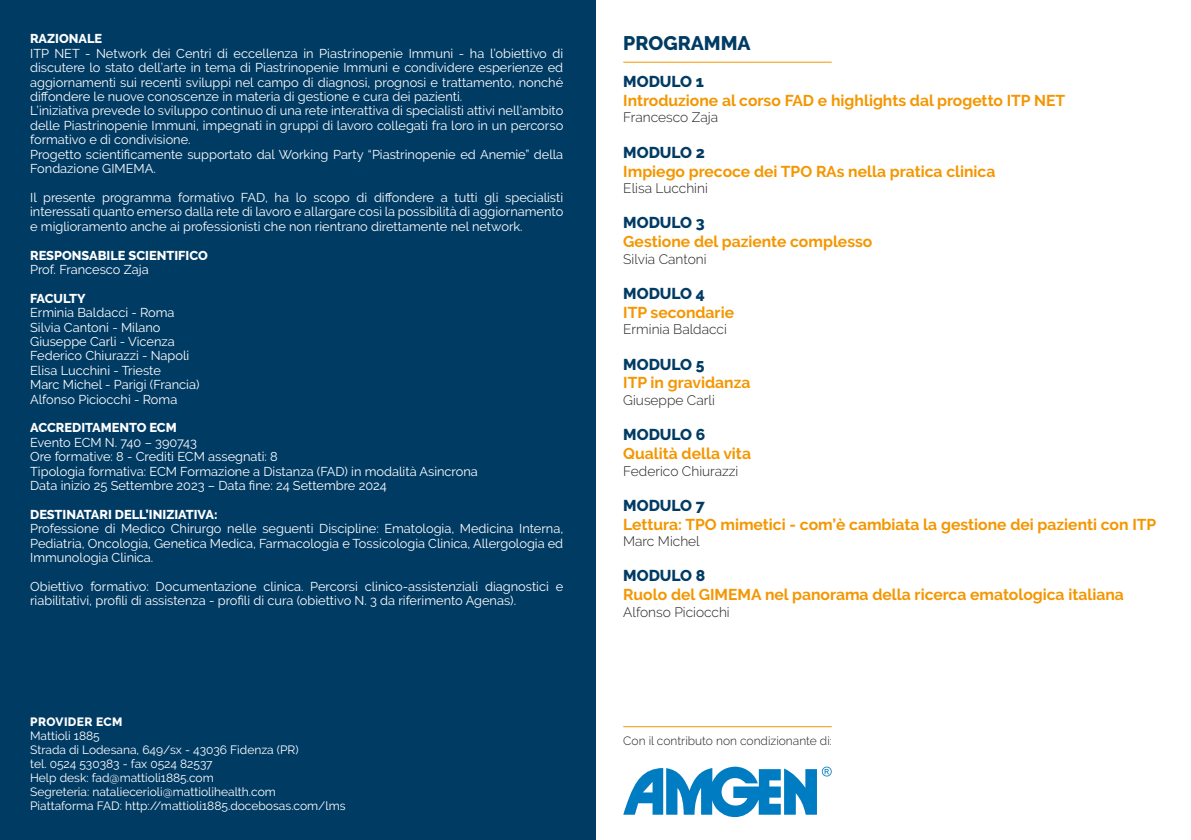
<style>
.page{position:relative;width:1191px;height:840px;background:#fff}
.page>*{position:absolute;margin:0;border:0;box-sizing:border-box;transform-origin:0 0}
.t1{font:800 19.6px "Raleway";color:#003b64}
.t2{font:700 15.6px "Raleway";color:#f49600}
.t3{font:800 15.6px "Raleway";color:#003b64}
.t4{font:300 13.8px "Raleway";color:#231f20}
.t5{font:12.8px/14.4px "Raleway";color:#fff;text-align:justify}
.t6{font:800 12.8px "Raleway";color:#fff}
.t7{font:12px "Raleway";color:#fff}
.t8{font:300 12px "Raleway";color:#231f20}
.t9{font:800 12px "Raleway";letter-spacing:.03em;color:#fff}
</style>
<div class="page">
<div style="left:0;top:0;width:595px;height:839px;background:#003b64"></div>
<hr style="left:623px;top:62px;width:208px;height:1px;background:#f49600">
<hr style="left:623px;top:726px;width:208px;height:1px;background:#f49600">
<svg style="left:623px;top:766px;width:208px;height:50px"></svg>
<p class="t6" style="left:30px;top:31px;width:74px">RAZIONALE</p>
<p class="t5" style="left:30px;top:46px;width:534px">ITP NET - Network dei Centri di eccellenza in Piastrinopenie Immuni - ha l’obiettivo di discutere lo stato dell’arte in tema di Piastrinopenie Immuni e condividere esperienze ed aggiornamenti sui recenti sviluppi nel campo di diagnosi, prognosi e trattamento, nonché diffondere le nuove conoscenze in materia di gestione e cura dei pazienti.</p>
<p class="t5" style="left:30px;top:103px;width:534px">L’iniziativa prevede lo sviluppo continuo di una rete interattiva di specialisti attivi nell’ambito delle Piastrinopenie Immuni, impegnati in gruppi di lavoro collegati fra loro in un percorso formativo e di condivisione.</p>
<p class="t5" style="left:30px;top:147px;width:534px">Progetto scientificamente supportato dal Working Party “Piastrinopenie ed Anemie” della<br>Fondazione GIMEMA.</p>
<p class="t5" style="left:30px;top:190px;width:534px">Il presente programma formativo FAD, ha lo scopo di diffondere a tutti gli specialisti interessati quanto emerso dalla rete di lavoro e allargare così la possibilità di aggiornamento e miglioramento anche ai professionisti che non rientrano direttamente nel network.</p>
<p class="t6" style="left:30px;top:247px;width:179px">RESPONSABILE SCIENTIFICO</p>
<p class="t5" style="left:30px;top:262px;width:120px">Prof. Francesco Zaja</p>
<p class="t6" style="left:30px;top:291px;width:57px">FACULTY</p>
<p class="t5" style="left:30px;top:305px;width:146px">Erminia Baldacci - Roma</p>
<p class="t5" style="left:30px;top:319px;width:132px">Silvia Cantoni - Milano</p>
<p class="t5" style="left:30px;top:334px;width:146px">Giuseppe Carli - Vicenza</p>
<p class="t5" style="left:30px;top:348px;width:161px">Federico Chiurazzi - Napoli</p>
<p class="t5" style="left:30px;top:363px;width:132px">Elisa Lucchini - Trieste</p>
<p class="t5" style="left:30px;top:377px;width:171px">Marc Michel - Parigi (Francia)</p>
<p class="t5" style="left:30px;top:391px;width:149px">Alfonso Piciocchi - Roma</p>
<p class="t6" style="left:30px;top:420px;width:148px">ACCREDITAMENTO ECM</p>
<p class="t5" style="left:30px;top:435px;width:168px">Evento ECM N. 740 – 390743</p>
<p class="t5" style="left:30px;top:449px;width:249px">Ore formative: 8 - Crediti ECM assegnati: 8</p>
<p class="t5" style="left:30px;top:463px;width:449px">Tipologia formativa: ECM Formazione a Distanza (FAD) in modalità Asincrona</p>
<p class="t5" style="left:30px;top:478px;width:358px">Data inizio 25 Settembre 2023 – Data fine: 24 Settembre 2024</p>
<p class="t6" style="left:30px;top:507px;width:189px">DESTINATARI DELL’INIZIATIVA:</p>
<p class="t5" style="left:30px;top:521px;width:534px">Professione di Medico Chirurgo nelle seguenti Discipline: Ematologia, Medicina Interna, Pediatria, Oncologia, Genetica Medica, Farmacologia e Tossicologia Clinica, Allergologia ed Immunologia Clinica.</p>
<p class="t5" style="left:30px;top:579px;width:534px">Obiettivo formativo: Documentazione clinica. Percorsi clinico-assistenziali diagnostici e riabilitativi, profili di assistenza - profili di cura (obiettivo N. 3 da riferimento Agenas).</p>
<p class="t9" style="left:30px;top:714px;width:94px">PROVIDER ECM</p>
<p class="t7" style="left:30px;top:728px;width:71px">Mattioli 1885</p>
<p class="t7" style="left:30px;top:742px;width:270px">Strada di Lodesana, 649/sx - 43036 Fidenza (PR)</p>
<p class="t7" style="left:30px;top:756px;width:184px">tel. 0524 530383 - fax 0524 82537</p>
<p class="t7" style="left:30px;top:770px;width:185px">Help desk: fad@mattioli1885.com</p>
<p class="t7" style="left:30px;top:784px;width:247px">Segreteria: nataliecerioli@mattiolihealth.com</p>
<p class="t7" style="left:30px;top:798px;width:317px">Piattaforma FAD: http://mattioli1885.docebosas.com/lms</p>
<p class="t1" style="left:623px;top:32px;width:129px">PROGRAMMA</p>
<p class="t3" style="left:623px;top:73px;width:82px">MODULO 1</p>
<p class="t2" style="left:623px;top:91px;width:443px">Introduzione al corso FAD e highlights dal progetto ITP NET</p>
<p class="t4" style="left:623px;top:109px;width:96px">Francesco Zaja</p>
<p class="t3" style="left:623px;top:143px;width:83px">MODULO 2</p>
<p class="t2" style="left:623px;top:162px;width:374px">Impiego precoce dei TPO RAs nella pratica clinica</p>
<p class="t4" style="left:623px;top:180px;width:86px">Elisa Lucchini</p>
<p class="t3" style="left:623px;top:214px;width:83px">MODULO 3</p>
<p class="t2" style="left:623px;top:233px;width:251px">Gestione del paziente complesso</p>
<p class="t4" style="left:623px;top:250px;width:85px">Silvia Cantoni</p>
<p class="t3" style="left:623px;top:284px;width:83px">MODULO 4</p>
<p class="t2" style="left:623px;top:303px;width:112px">ITP secondarie</p>
<p class="t4" style="left:623px;top:321px;width:105px">Erminia Baldacci</p>
<p class="t3" style="left:623px;top:355px;width:83px">MODULO 5</p>
<p class="t2" style="left:623px;top:374px;width:129px">ITP in gravidanza</p>
<p class="t4" style="left:623px;top:392px;width:93px">Giuseppe Carli</p>
<p class="t3" style="left:623px;top:425px;width:83px">MODULO 6</p>
<p class="t2" style="left:623px;top:444px;width:129px">Qualità della vita</p>
<p class="t4" style="left:623px;top:462px;width:117px">Federico Chiurazzi</p>
<p class="t3" style="left:623px;top:496px;width:83px">MODULO 7</p>
<p class="t2" style="left:623px;top:515px;width:534px">Lettura: TPO mimetici - com’è cambiata la gestione dei pazienti con ITP</p>
<p class="t4" style="left:623px;top:533px;width:78px">Marc Michel</p>
<p class="t3" style="left:623px;top:566px;width:83px">MODULO 8</p>
<p class="t2" style="left:623px;top:585px;width:502px">Ruolo del GIMEMA nel panorama della ricerca ematologica italiana</p>
<p class="t4" style="left:623px;top:603px;width:108px">Alfonso Piciocchi</p>
<p class="t8" style="left:623px;top:733px;width:210px">Con il contributo non condizionante di:</p>
</div>
